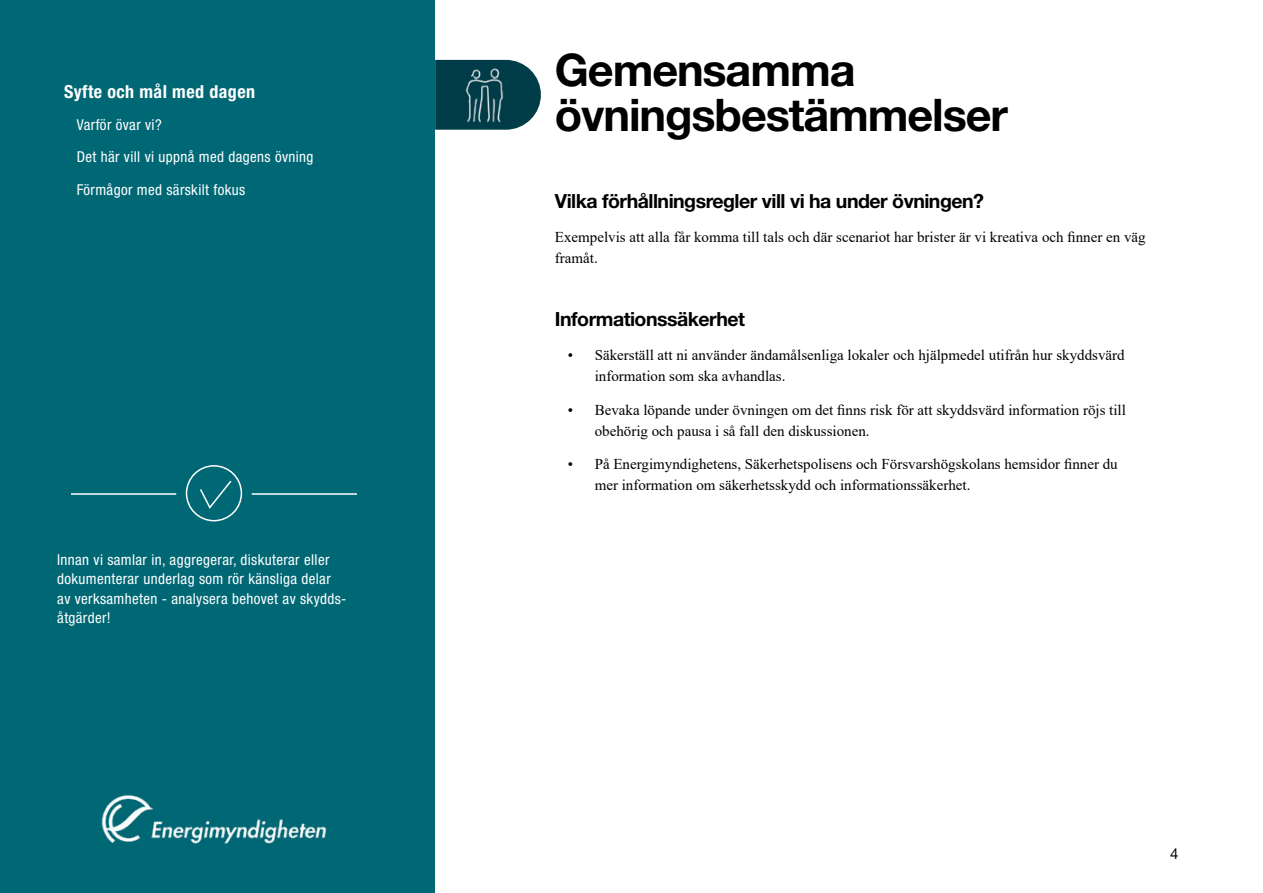
<style>
.page{position:relative;width:1263px;height:893px;background:#fff}
.page>*{position:absolute;margin:0;border:0;box-sizing:border-box;transform-origin:0 0}
.t1{font:700 45px/45px "Helvetica Neue LT Std";letter-spacing:-.025em;color:#000}
.t2{font:700 19.5px "Helvetica Neue LT Std";letter-spacing:-.025em;color:#000}
.t3{font:700 condensed 18px "Helvetica Neue LT Std";letter-spacing:.025em;color:#fff}
.t4{font:15px/21px "Times New Roman";color:#000}
.t5{font:condensed 15px/19.5px "Helvetica Neue LT Std";letter-spacing:.025em;color:#fff}
.t6{font:15px "Helvetica Neue LT Std";color:#000}
</style>
<div class="page">
<div style="left:0;top:0;width:435px;height:893px;background:#006875"></div>
<img style="left:101px;top:794px;width:226px;height:50px">
<hr style="left:252px;top:493px;width:105px;height:2px;background:#fff">
<hr style="left:71px;top:493px;width:105px;height:2px;background:#fff">
<div style="left:186px;top:465px;width:56px;height:56px;border:2px solid #fff;border-radius:50%"></div>
<svg style="left:200px;top:480px;width:32px;height:29px"></svg>
<svg style="left:435px;top:60px;width:106px;height:70px;background:#1e535e"></svg>
<img style="left:462px;top:67px;width:45px;height:56px">
<p class="t3" style="left:64px;top:81px;width:193px">Syfte och mål med dagen</p>
<p class="t5" style="left:77px;top:109px;width:238px;line-height:32.2px">Varför övar vi?<br>Det här vill vi uppnå med dagens övning<br>Förmågor med särskilt fokus</p>
<p class="t5" style="left:57px;top:549px;width:291px">Innan vi samlar in, aggregerar, diskuterar eller dokumenterar underlag som rör känsliga delar av verksamheten - analysera behovet av skydds&shy;åtgärder!</p>
<h1 class="t1" style="left:555px;top:47px;width:454px">Gemensamma övningsbestämmelser</h1>
<h3 class="t2" style="left:555px;top:189px;width:431px">Vilka förhållningsregler vill vi ha under övningen?</h3>
<p class="t4" style="left:555px;top:226px;width:592px">Exempelvis att alla får komma till tals och där scenariot har brister är vi kreativa och finner en väg framåt.</p>
<h3 class="t2" style="left:555px;top:307px;width:192px">Informationssäkerhet</h3>
<p class="t4" style="left:595px;top:344px;width:531px;text-indent:-27px">• Säkerställ att ni använder ändamålsenliga lokaler och hjälpmedel utifrån hur skyddsvärd information som ska avhandlas.</p>
<p class="t4" style="left:595px;top:399px;width:533px;text-indent:-27px">• Bevaka löpande under övningen om det finns risk för att skyddsvärd information röjs till obehörig och pausa i så fall den diskussionen.</p>
<p class="t4" style="left:595px;top:453px;width:525px;text-indent:-27px">• På Energimyndighetens, Säkerhetspolisens och Försvarshögskolans hemsidor finner du mer information om säkerhetsskydd och informationssäkerhet.</p>
<p class="t6" style="left:1170px;top:844px;width:10px">4</p>
</div>
